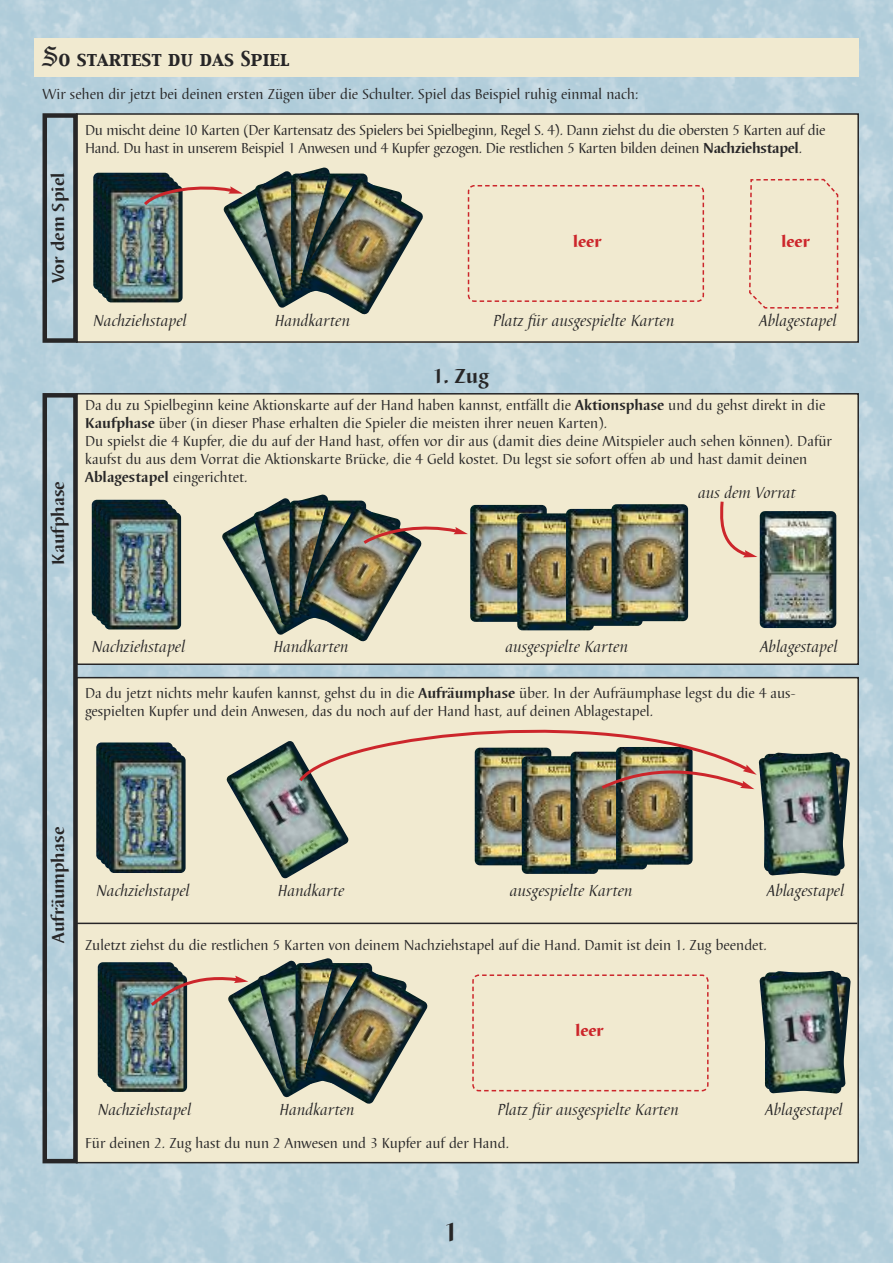
<style>
.page{position:relative;width:893px;height:1263px;background:#fff}
.page>*{position:absolute;margin:0;border:0;box-sizing:border-box;transform-origin:0 0}
.t1{font:700 27px "Barbedor T";color:#272627}
.t2{font:700 21px "Barbedor T";color:#272627}
.t3{font:700 18px "Barbedor T";color:#272627}
.t4{font:18px "Capitals";color:#272627}
.t5{font:italic 16.5px "Barbedor T";color:#272627}
.t6{font:800 16.5px "Barbedor T";color:#cc262b}
.t7{font:15px/18px "Barbedor T";color:#272627}
.t8{font:15px/18px "Barbedor T";letter-spacing:-.02em;color:#272627}
.s1{font-family:"Lucida Blackletter";font-size:27px}
.s2{font-weight:700}
</style>
<div class="page">
<img style="left:0;top:0;width:893px;height:1263px">
<div style="left:34px;top:39px;width:825px;height:38px;background:#f1ead0"></div>
<div style="left:77px;top:114px;width:781px;height:228px;background:#f1ead0"></div>
<div style="left:76px;top:113px;width:783px;height:230px;border:2px solid #272627"></div>
<div style="left:77px;top:394px;width:781px;height:270px;background:#f1ead0"></div>
<div style="left:76px;top:393px;width:783px;height:272px;border:2px solid #272627"></div>
<div style="left:77px;top:678px;width:781px;height:485px;background:#f1ead0"></div>
<img style="left:223px;top:189px;width:75px;height:119px">
<img style="left:93px;top:173px;width:77px;height:117px;border-radius:5px">
<img style="left:98px;top:177px;width:76px;height:117px;border-radius:5px">
<img style="left:102px;top:181px;width:76px;height:117px;border-radius:5px">
<img style="left:106px;top:185px;width:77px;height:117px;border-radius:5px">
<img style="left:255px;top:167px;width:103px;height:132px">
<img style="left:291px;top:174px;width:77px;height:116px;border-radius:5px">
<img style="left:300px;top:174px;width:68px;height:125px">
<img style="left:301px;top:178px;width:122px;height:137px">
<svg style="left:467px;top:185px;width:238px;height:117px"></svg>
<img style="left:222px;top:516px;width:75px;height:119px">
<img style="left:92px;top:500px;width:76px;height:117px;border-radius:5px">
<img style="left:96px;top:504px;width:77px;height:117px;border-radius:5px">
<img style="left:100px;top:508px;width:77px;height:117px;border-radius:5px">
<img style="left:105px;top:512px;width:76px;height:117px;border-radius:5px">
<img style="left:253px;top:494px;width:103px;height:132px">
<img style="left:290px;top:501px;width:76px;height:116px;border-radius:5px">
<img style="left:298px;top:501px;width:68px;height:125px">
<img style="left:300px;top:505px;width:121px;height:137px">
<img style="left:470px;top:505px;width:77px;height:117px;border-radius:5px">
<img style="left:517px;top:513px;width:77px;height:117px;border-radius:5px">
<img style="left:566px;top:509px;width:77px;height:117px;border-radius:5px">
<img style="left:611px;top:504px;width:77px;height:117px;border-radius:5px">
<svg style="left:360px;top:525px;width:108px;height:22px"></svg>
<img style="left:760px;top:511px;width:76px;height:117px;border-radius:5px">
<svg style="left:720px;top:501px;width:37px;height:57px"></svg>
<img style="left:226px;top:741px;width:123px;height:138px">
<img style="left:96px;top:742px;width:77px;height:118px;border-radius:5px">
<img style="left:101px;top:747px;width:76px;height:117px;border-radius:5px">
<img style="left:105px;top:751px;width:76px;height:118px;border-radius:5px">
<img style="left:109px;top:755px;width:77px;height:118px;border-radius:5px">
<img style="left:475px;top:748px;width:76px;height:117px;border-radius:5px">
<img style="left:522px;top:756px;width:76px;height:118px;border-radius:5px">
<img style="left:570px;top:752px;width:77px;height:117px;border-radius:5px">
<img style="left:616px;top:747px;width:77px;height:118px;border-radius:5px">
<img style="left:771px;top:758px;width:79px;height:118px">
<img style="left:759px;top:752px;width:86px;height:123px">
<img style="left:296px;top:729px;width:461px;height:62px">
<img style="left:233px;top:979px;width:69px;height:119px">
<img style="left:258px;top:958px;width:75px;height:131px">
<img style="left:98px;top:962px;width:76px;height:117px;border-radius:5px">
<img style="left:102px;top:966px;width:77px;height:117px;border-radius:5px">
<img style="left:106px;top:971px;width:77px;height:117px;border-radius:5px">
<img style="left:111px;top:975px;width:76px;height:117px;border-radius:5px">
<img style="left:296px;top:963px;width:76px;height:117px;border-radius:5px">
<img style="left:304px;top:963px;width:68px;height:126px">
<img style="left:306px;top:967px;width:122px;height:137px">
<svg style="left:472px;top:974px;width:237px;height:118px"></svg>
<img style="left:772px;top:977px;width:79px;height:117px">
<img style="left:759px;top:971px;width:87px;height:122px">
<img style="left:148px;top:973px;width:100px;height:36px">
<svg style="left:749px;top:178px;width:90px;height:131px"></svg>
<hr style="left:76px;top:923px;width:781px;height:1px;background:#272627">
<svg style="left:141px;top:185px;width:102px;height:23px"></svg>
<div style="left:43px;top:113px;width:35px;height:230px;border:4px solid #272627"></div>
<div style="left:43px;top:393px;width:35px;height:770px;border:4px solid #272627"></div>
<p class="t4" style="left:43px;top:49px;width:248px"><span class="s1">S</span>O STARTEST DU DAS SPIEL</p>
<p class="t7" style="left:43px;top:85px;width:597px">Wir sehen dir jetzt bei deinen ersten Zügen über die Schulter. Spiel das Beispiel ruhig einmal nach:</p>
<p class="t8" style="left:85px;top:121px;width:742px">Du mischt deine 10 Karten (Der Kartensatz des Spielers bei Spielbeginn, Regel S. 4). Dann ziehst du die obersten 5 Karten auf die<br>Hand. Du hast in unserem Beispiel 1 Anwesen und 4 Kupfer gezogen. Die restlichen 5 Karten bilden deinen <span class="s2">Nachziehstapel</span>.</p>
<p class="t3" style="left:47px;top:283px;width:112px;rotate:-90deg">Vor dem Spiel</p>
<p class="t3" style="left:47px;top:565px;width:85px;rotate:-90deg">Kaufphase</p>
<p class="t6" style="left:573px;top:231px;width:30px">leer</p>
<p class="t6" style="left:782px;top:231px;width:30px">leer</p>
<p class="t5" style="left:93px;top:310px;width:95px">Nachziehstapel</p>
<p class="t5" style="left:275px;top:310px;width:77px">Handkarten</p>
<p class="t5" style="left:493px;top:310px;width:183px">Platz für ausgespielte Karten</p>
<p class="t5" style="left:760px;top:310px;width:79px">Ablagestapel</p>
<p class="t2" style="left:432px;top:363px;width:58px">1. Zug</p>
<p class="t7" style="left:85px;top:396px;width:748px">Da du zu Spielbeginn keine Aktionskarte auf der Hand haben kannst, entfällt die <span class="s2">Aktionsphase</span> und du gehst direkt in die <span class="s2">Kaufphase</span> über (in dieser Phase erhalten die Spieler die meisten ihrer neuen Karten).<br>Du spielst die 4 Kupfer, die du auf der Hand hast, offen vor dir aus (damit dies deine Mitspieler auch sehen können). Dafür kaufst du aus dem Vorrat die Aktionskarte Brücke, die 4 Geld kostet. Du legst sie sofort offen ab und hast damit deinen <span class="s2">Ablagestapel</span> eingerichtet.</p>
<p class="t5" style="left:698px;top:483px;width:99px">aus dem Vorrat</p>
<p class="t5" style="left:92px;top:637px;width:95px">Nachziehstapel</p>
<p class="t5" style="left:273px;top:637px;width:77px">Handkarten</p>
<p class="t5" style="left:505px;top:637px;width:124px">ausgespielte Karten</p>
<p class="t5" style="left:760px;top:637px;width:79px">Ablagestapel</p>
<p class="t7" style="left:85px;top:684px;width:712px">Da du jetzt nichts mehr kaufen kannst, gehst du in die <span class="s2">Aufräumphase</span> über. In der Aufräumphase legst du die 4 aus&shy;gespielten Kupfer und dein Anwesen, das du noch auf der Hand hast, auf deinen Ablagestapel.</p>
<p class="t3" style="left:47px;top:943px;width:117px;rotate:-90deg">Aufräumphase</p>
<p class="t5" style="left:96px;top:880px;width:95px">Nachziehstapel</p>
<p class="t5" style="left:278px;top:880px;width:68px">Handkarte</p>
<p class="t5" style="left:510px;top:880px;width:124px">ausgespielte Karten</p>
<p class="t5" style="left:767px;top:880px;width:79px">Ablagestapel</p>
<p class="t7" style="left:85px;top:936px;width:683px">Zuletzt ziehst du die restlichen 5 Karten von deinem Nachziehstapel auf die Hand. Damit ist dein 1. Zug beendet.</p>
<p class="t6" style="left:575px;top:1021px;width:30px">leer</p>
<p class="t5" style="left:98px;top:1100px;width:95px">Nachziehstapel</p>
<p class="t5" style="left:279px;top:1100px;width:77px">Handkarten</p>
<p class="t5" style="left:497px;top:1100px;width:183px">Platz für ausgespielte Karten</p>
<p class="t5" style="left:766px;top:1099px;width:79px">Ablagestapel</p>
<p class="t7" style="left:85px;top:1134px;width:425px">Für deinen 2. Zug hast du nun 2 Anwesen und 3 Kupfer auf der Hand.</p>
<p class="t1" style="left:443px;top:1215px;width:17px">1</p>
</div>
